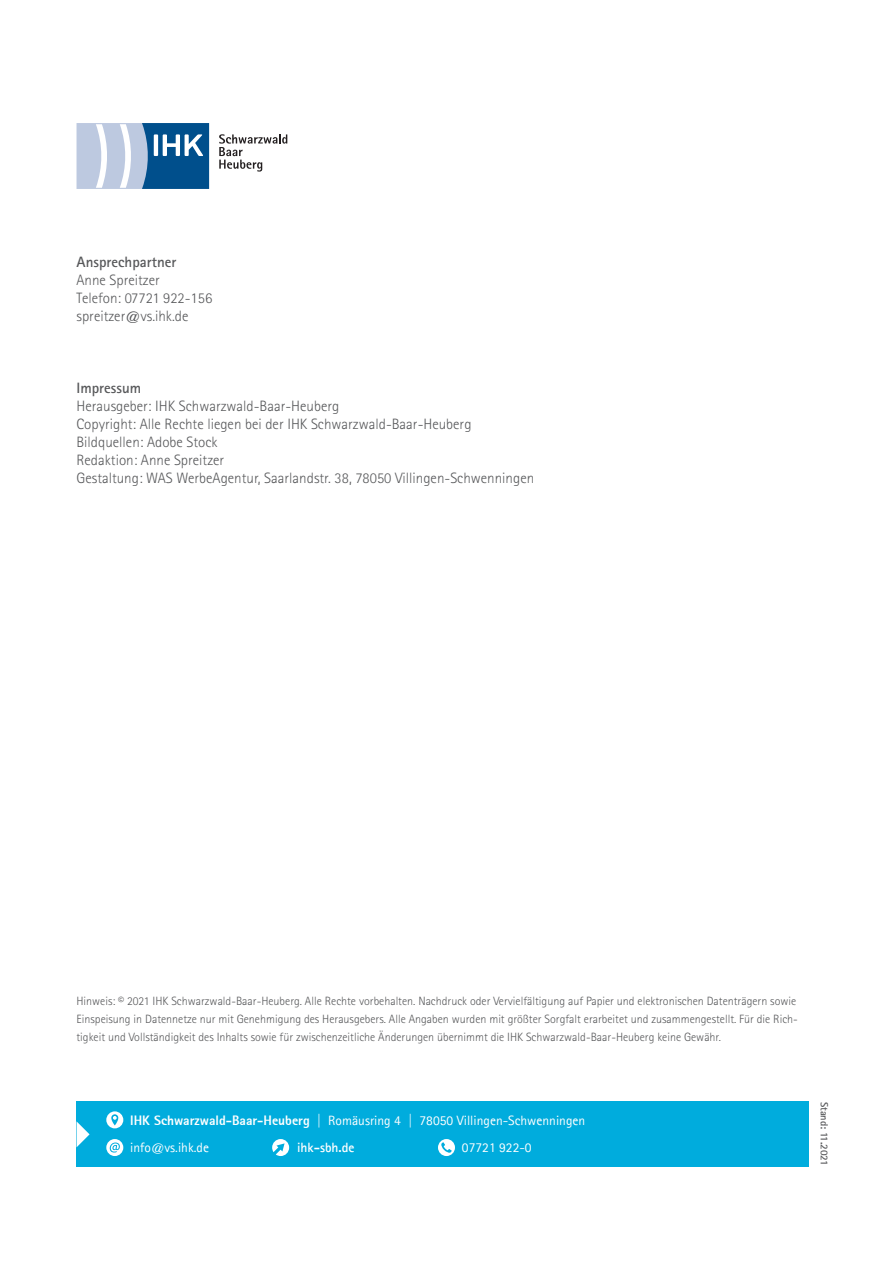
<style>
.page{position:relative;width:893px;height:1263px;background:#fff}
.page>*{position:absolute;margin:0;border:0;box-sizing:border-box;transform-origin:0 0}
.t1{font:300 15px/18px "Rotis Sans Serif";color:#57585a}
.t2{font:700 15px "Rotis Sans Serif";color:#57585a}
.t3{font:13.5px/27.6px "Agfa Rotis Sans Serif";color:#fff}
.t4{font:700 13.5px "Agfa Rotis Sans Serif";color:#fff}
.t5{font:300 12px/18px "Rotis Sans Serif";color:#57585a}
.t6{font:700 10.5px "Rotis Sans Serif";letter-spacing:-.01em;color:#57585a}
.s1{font-weight:800}
</style>
<div class="page">
<svg style="left:219px;top:134px;width:68px;height:38px"></svg>
<svg style="left:77px;top:123px;width:132px;height:66px;background:#789ec1"></svg>
<div style="left:77px;top:1102px;width:732px;height:65px;background:#00acdd"></div>
<svg style="left:106px;top:1111px;width:17px;height:17px"></svg>
<svg style="left:106px;top:1139px;width:17px;height:17px"></svg>
<svg style="left:272px;top:1139px;width:17px;height:17px"></svg>
<svg style="left:438px;top:1139px;width:17px;height:17px"></svg>
<svg style="left:77px;top:1122px;width:13px;height:25px"></svg>
<p class="t2" style="left:77px;top:253px;width:101px">Ansprechpartner</p>
<p class="t1" style="left:77px;top:271px;width:137px">Anne Spreitzer<br>Telefon: 07721 922-156 spreitzer@vs.ihk.de</p>
<p class="t2" style="left:77px;top:379px;width:66px">Impressum</p>
<p class="t1" style="left:77px;top:397px;width:459px">Herausgeber: IHK Schwarzwald-Baar-Heuberg<br>Copyright: Alle Rechte liegen bei der IHK Schwarzwald-Baar-Heuberg Bildquellen: Adobe Stock<br>Redaktion: Anne Spreitzer<br>Gestaltung: WAS WerbeAgentur, Saarlandstr. 38, 78050 Villingen-Schwenningen</p>
<p class="t5" style="left:77px;top:992px;width:723px">Hinweis: © 2021 IHK Schwarzwald-Baar-Heuberg. Alle Rechte vorbehalten. Nachdruck oder Vervielfältigung auf Papier und elektronischen Datenträgern sowie<br>Einspeisung in Datennetze nur mit Genehmigung des Herausgebers. Alle Angaben wurden mit größter Sorgfalt erarbeitet und zusammengestellt. Für die Rich&shy;tigkeit und Vollständigkeit des Inhalts sowie für zwischenzeitliche Änderungen übernimmt die IHK Schwarzwald-Baar-Heuberg keine Gewähr.</p>
<p class="t3" style="left:130px;top:1106px;width:456px"><span class="s1">IHK Schwarzwald-Baar-Heuberg</span> | Romäusring 4 | 78050 Villingen-Schwenningen info@vs.ihk.de</p>
<p class="t4" style="left:297px;top:1139px;width:59px">ihk-sbh.de</p>
<p class="t3" style="left:462px;top:1134px;width:71px">07721 922-0</p>
<p class="t6" style="left:831px;top:1102px;width:65px;rotate:90deg">Stand: 11.2021</p>
</div>
